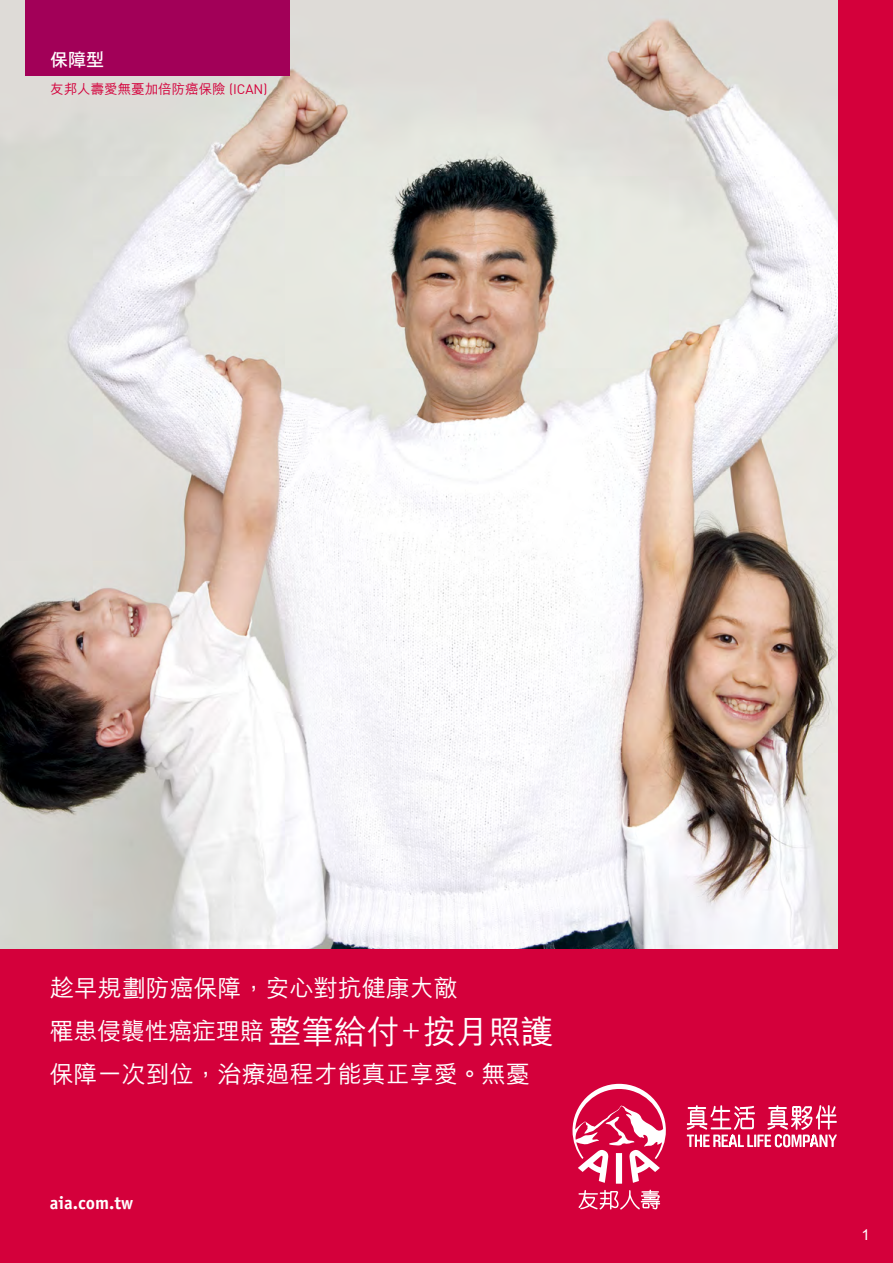
<style>
.page{position:relative;width:893px;height:1263px;background:#d4003b}
.page>*{position:absolute;margin:0;border:0;box-sizing:border-box;transform-origin:0 0}
.t1{font:500 24px/42.8px "M Hei HK";color:#fff}
.t2{font:700 18px "Officina Sans Std";color:#fff}
.t3{font:18px "DF Hei Std W7";color:#fff}
.t4{font:15px "Arial";color:#fff}
.t5{font:500 13.5px "M Hei HK";color:#d4003b}
.s1{font-family:"DIN";font-weight:400}
.s2{font-size:33px}
</style>
<div class="page">
<img style="left:0;top:0;width:838px;height:948px">
<svg style="left:687px;top:1105px;width:150px;height:42px"></svg>
<svg style="left:572px;top:1084px;width:94px;height:100px"></svg>
<svg style="left:578px;top:1190px;width:82px;height:19px"></svg>
<div style="left:26px;top:0;width:264px;height:76px;background:#a20058"></div>
<p class="t3" style="left:50px;top:50px;width:56px">保障型</p>
<p class="t5" style="left:50px;top:79px;width:219px">友邦人壽愛無憂加倍防癌保險 <span class="s1">(ICAN)</span></p>
<p class="t1" style="left:50px;top:965px;width:506px">趁早規劃防癌保障，安心對抗健康大敵<br>罹患侵襲性癌症理賠<span class="s2">整筆給付</span>＋<span class="s2">按月照護</span>保障一次到位，治療過程才能真正享愛。無憂</p>
<p class="t2" style="left:50px;top:1192px;width:85px">aia.com.tw</p>
<p class="t4" style="left:861px;top:1225px;width:10px">1</p>
</div>
